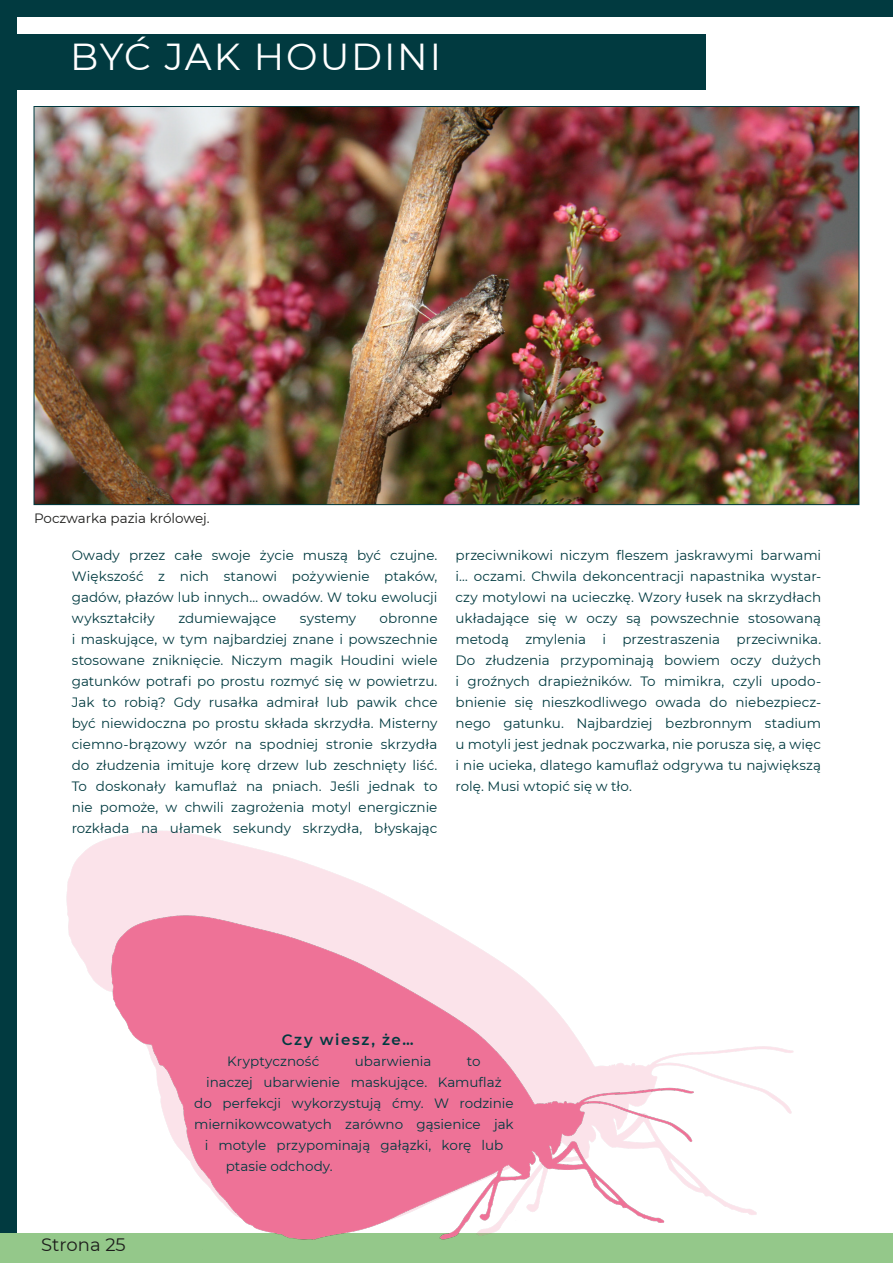
<style>
.page{position:relative;width:893px;height:1263px;background:#fff}
.page>*{position:absolute;margin:0;border:0;box-sizing:border-box;transform-origin:0 0}
.TYTUŁ_ARTYUŁU{font:37.5px "Montserrat";letter-spacing:.05em;color:#fff}
.t1{font:18px "Montserrat";color:#1d1d1b}
.t2{font:600 15px "Montserrat";letter-spacing:.11em;color:#003a40}
.t3{font:13.5px/21px "Montserrat";color:#003a40;text-align:justify}
.t4{font:13.5px "Montserrat";letter-spacing:-.01em;color:#1d1d1b}
</style>
<div class="page">
<div style="left:0;top:0;width:17px;height:1263px;background:#013a40"></div>
<div style="left:0;top:0;width:893px;height:17px;background:#013a40"></div>
<div style="left:0;top:1233px;width:893px;height:30px;background:#94c88a"></div>
<img style="left:67px;top:830px;width:726px;height:385px">
<img style="left:36px;top:108px;width:821px;height:395px">
<div style="left:2px;top:34px;width:704px;height:55px;background:#013a40"></div>
<img style="left:112px;top:915px;width:581px;height:325px">
<p class="TYTUŁ_ARTYUŁU" style="left:70px;top:31px;width:372px">BYĆ JAK HOUDINI</p>
<p class="t4" style="left:34px;top:509px;width:177px">Poczwarka pazia królowej.</p>
<p class="t3" style="left:72px;top:544px;width:367px">Owady przez całe swoje życie muszą być czujne.<br>Większość z nich stanowi pożywienie ptaków, gadów, płazów lub innych… owadów. W toku ewolucji wykształciły</p>
<p class="t3" style="left:178px;top:607px;width:99px">zdumiewające</p>
<p class="t3" style="left:300px;top:607px;width:58px">systemy</p>
<p class="t3" style="left:72px;top:607px;width:367px;text-indent:308px">obronne i maskujące, w tym najbardziej znane i powszechnie stosowane zniknięcie. Niczym magik Houdini wiele gatunków potrafi po prostu rozmyć się w powietrzu.<br>Jak to robią? Gdy rusałka admirał lub pawik chce być niewidoczna po prostu składa skrzydła. Misterny ciemno-brązowy wzór na spodniej stronie skrzydła do złudzenia imituje korę drzew lub zeschnięty liść.<br>To doskonały kamuflaż na pniach. Jeśli jednak to nie pomoże, w chwili zagrożenia motyl energicznie rozkłada na ułamek sekundy skrzydła, błyskając</p>
<p class="t3" style="left:455px;top:544px;width:367px">przeciwnikowi niczym fleszem jaskrawymi barwami i… oczami. Chwila dekoncentracji napastnika wystar&shy;czy motylowi na ucieczkę. Wzory łusek na skrzydłach układające się w oczy są powszechnie stosowaną metodą zmylenia i przestraszenia przeciwnika.<br>Do złudzenia przypominają bowiem oczy dużych i groźnych drapieżników. To mimikra, czyli upodo&shy;bnienie się nieszkodliwego owada do niebezpiecz&shy;nego gatunku. Najbardziej bezbronnym stadium u motyli jest jednak poczwarka, nie porusza się, a więc i nie ucieka, dlatego kamuflaż odgrywa tu największą rolę. Musi wtopić się w tło.</p>
<h2 class="t1" style="left:41px;top:1232px;width:86px">Strona 25</h2>
<p class="t2" style="left:282px;top:1029px;width:133px">Czy wiesz, że…</p>
<p class="t3" style="left:227px;top:1050px;width:94px">Kryptyczność</p>
<p class="t3" style="left:355px;top:1050px;width:78px">ubarwienia</p>
<p class="t3" style="left:467px;top:1050px;width:15px">to</p>
<p class="t3" style="left:206px;top:1071px;width:297px">inaczej ubarwienie maskujące. Kamuflaż</p>
<p class="t3" style="left:194px;top:1092px;width:321px">do perfekcji wykorzystują ćmy. W rodzinie</p>
<p class="t3" style="left:194px;top:1113px;width:321px">miernikowcowatych zarówno gąsienice jak</p>
<p class="t3" style="left:205px;top:1134px;width:300px">i motyle przypominają gałązki, korę lub</p>
<p class="t3" style="left:226px;top:1155px;width:108px">ptasie odchody.</p>
</div>
